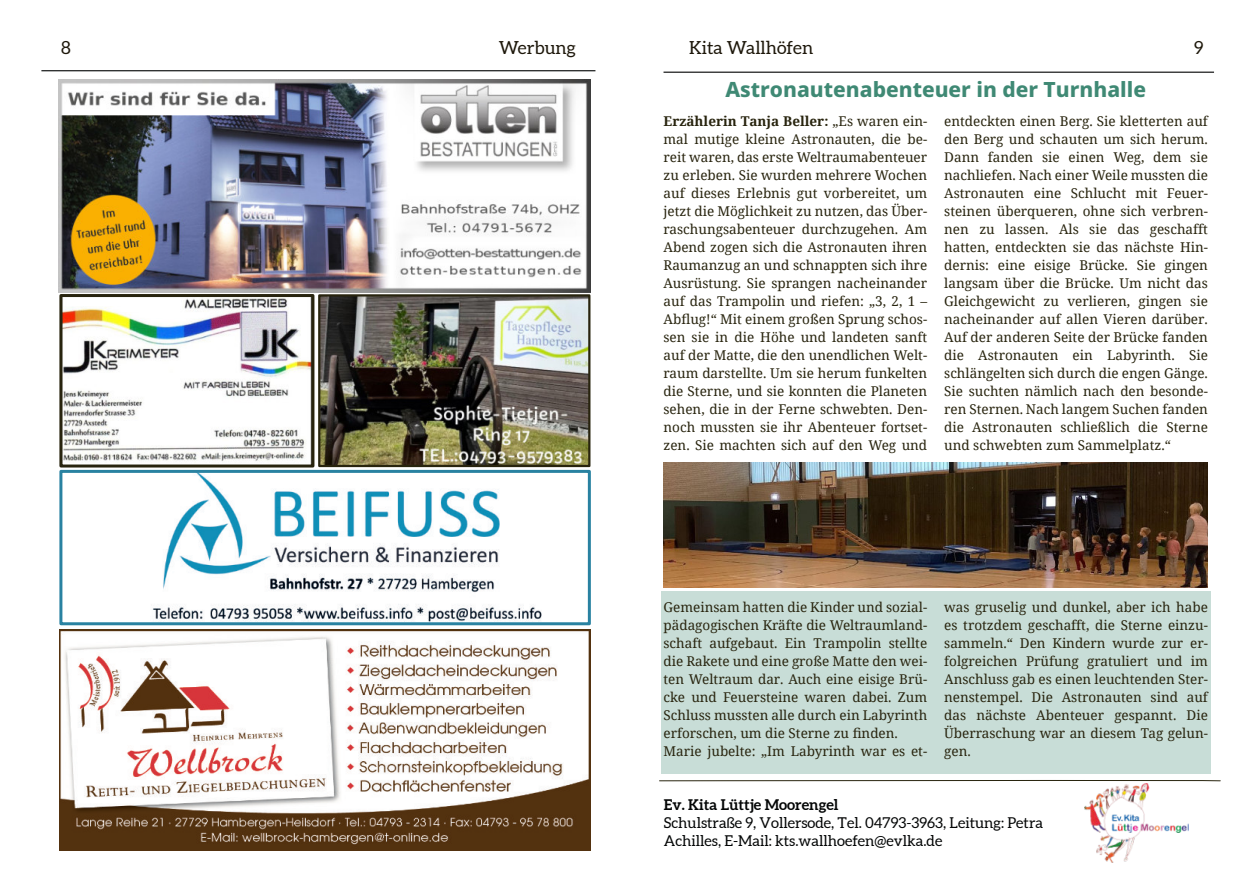
<style>
.page{position:relative;width:1259px;height:893px;background:#fff}
.page>*{position:absolute;margin:0;border:0;box-sizing:border-box;transform-origin:0 0}
.t1{font:800 21px "Noto Sans";color:#3f8974}
.t2{font:18px "Aleo";color:#1d170a}
.t3{font:15px/18px "Aleo";color:#030505}
.t4{font:700 15px "Aleo";color:#030505}
.t5{font:13.5px/18px "Noto Serif";color:#28240e;text-align:justify}
.s1{font-weight:700}
</style>
<div class="page">
<hr style="left:41px;top:70px;width:554px;height:1px;background:#030505">
<hr style="left:663px;top:72px;width:551px;height:1px;background:#030505">
<img style="left:1084px;top:783px;width:105px;height:80px">
<img style="left:59px;top:629px;width:532px;height:221px">
<img style="left:59px;top:80px;width:531px;height:213px">
<img style="left:63px;top:298px;width:247px;height:165px">
<div style="left:59px;top:294px;width:255px;height:173px;border:3px solid #28240e"></div>
<img style="left:152px;top:474px;width:390px;height:147px">
<div style="left:59px;top:470px;width:532px;height:155px;border:3px solid #2982a1"></div>
<svg style="left:659px;top:780px;width:562px;height:1px"></svg>
<img style="left:321px;top:297px;width:266px;height:167px">
<div style="left:318px;top:294px;width:272px;height:173px;border:2px solid #28240e"></div>
<div style="left:661px;top:592px;width:549px;height:182px;background:#c8ddd7"></div>
<img style="left:663px;top:462px;width:545px;height:126px">
<h2 class="t2" style="left:61px;top:40px;width:11px">8</h2>
<h2 class="t2" style="left:499px;top:40px;width:79px">Werbung</h2>
<h2 class="t2" style="left:689px;top:40px;width:126px">Kita Wallhöfen</h2>
<h2 class="t2" style="left:1194px;top:40px;width:11px">9</h2>
<h1 class="t1" style="left:725px;top:74px;width:422px">Astronautenabenteuer in der Turnhalle</h1>
<p class="t5" style="left:663px;top:112px;width:265px"><span class="s1">Erzählerin Tanja Beller:</span> „Es waren ein&shy;mal mutige kleine Astronauten, die be&shy;reit waren, das erste Weltraumabenteuer zu erleben. Sie wurden mehrere Wochen auf dieses Erlebnis gut vorbereitet, um jetzt die Möglichkeit zu nutzen, das Über&shy;raschungsabenteuer durchzugehen. Am Abend zogen sich die Astronauten ihren Raumanzug an und schnappten sich ihre Ausrüstung. Sie sprangen nacheinander auf das Trampolin und riefen: „3, 2, 1 – Abflug!“ Mit einem großen Sprung schos&shy;sen sie in die Höhe und landeten sanft auf der Matte, die den unendlichen Welt&shy;raum darstellte. Um sie herum funkelten die Sterne, und sie konnten die Planeten sehen, die in der Ferne schwebten. Den&shy;noch mussten sie ihr Abenteuer fortset&shy;zen. Sie machten sich auf den Weg und</p>
<p class="t5" style="left:944px;top:112px;width:265px">entdeckten einen Berg. Sie kletterten auf den Berg und schauten um sich herum.<br>Dann fanden sie einen Weg, dem sie nachliefen. Nach einer Weile mussten die Astronauten eine Schlucht mit Feuer&shy;steinen überqueren, ohne sich verbren&shy;nen zu lassen. Als sie das geschafft hatten, entdeckten sie das nächste Hin&shy;dernis: eine eisige Brücke. Sie gingen langsam über die Brücke. Um nicht das Gleichgewicht zu verlieren, gingen sie nacheinander auf allen Vieren darüber.<br>Auf der anderen Seite der Brücke fanden die Astronauten ein Labyrinth. Sie schlängelten sich durch die engen Gänge.<br>Sie suchten nämlich nach den besonde&shy;ren Sternen. Nach langem Suchen fanden die Astronauten schließlich die Sterne und schwebten zum Sammelplatz.“</p>
<p class="t5" style="left:663px;top:598px;width:265px;text-align:left">Gemeinsam hatten die Kinder und sozial&shy;pädagogischen Kräfte die Weltraumland&shy;schaft aufgebaut. Ein Trampolin stellte die Rakete und eine große Matte den wei&shy;ten Weltraum dar. Auch eine eisige Brü&shy;cke und Feuersteine waren dabei. Zum Schluss mussten alle durch ein Labyrinth erforschen, um die Sterne zu finden.<br>Marie jubelte: „Im Labyrinth war es et-</p>
<p class="t5" style="left:944px;top:598px;width:265px">was gruselig und dunkel, aber ich habe es trotzdem geschafft, die Sterne einzu&shy;sammeln.“ Den Kindern wurde zur er&shy;folgreichen Prüfung gratuliert und im Anschluss gab es einen leuchtenden Ster&shy;nenstempel. Die Astronauten sind auf das nächste Abenteuer gespannt. Die Überraschung war an diesem Tag gelun&shy;gen.</p>
<p class="t4" style="left:664px;top:798px;width:176px">Ev. Kita Lüttje Moorengel</p>
<p class="t3" style="left:664px;top:814px;width:381px">Schulstraße 9, Vollersode, Tel. 04793-3963, Leitung: Petra<br>Achilles, E-Mail: kts.wallhoefen@evlka.de</p>
</div>
